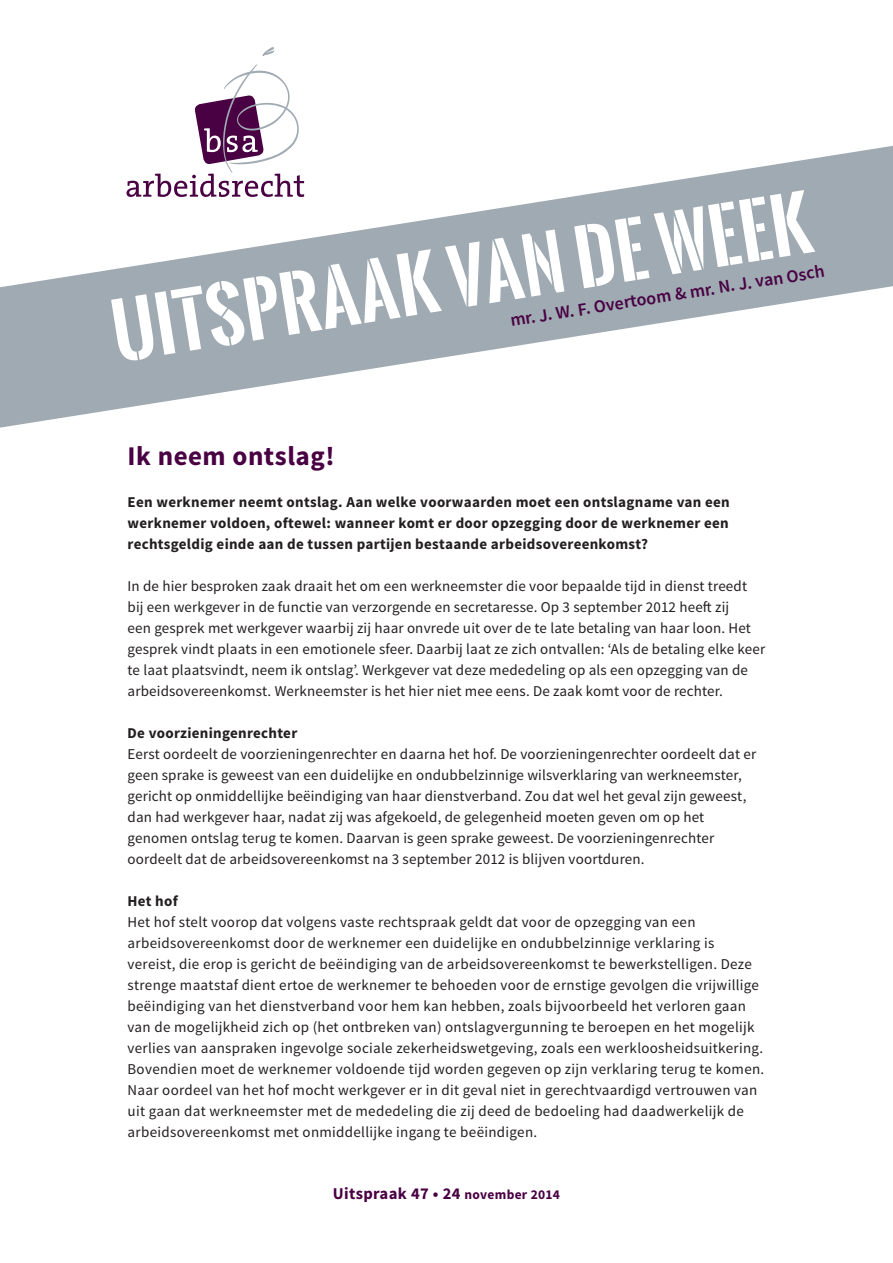
<style>
.page{position:relative;width:893px;height:1263px;background:#fff}
.page>*{position:absolute;margin:0;border:0;box-sizing:border-box;transform-origin:0 0}
.t1{font:700 72px "Oswald Stencil";color:#fff}
.t2{font:700 27px "Source Sans Pro";letter-spacing:.02em;color:#490143}
.t3{font:600 18px "Source Sans Pro";color:#490143}
.basistekst{font:700 16.5px "Source Sans Pro";letter-spacing:.02em;color:#490143}
.t4{font:15px/21px "Source Sans Pro";letter-spacing:.01em;color:#231f20}
.t5{font:700 15px/21px "Source Sans Pro";letter-spacing:.02em;color:#231f20;text-align:justify}
.s1{font-size:13.5px}
</style>
<div class="page">
<svg style="left:195px;top:47px;width:104px;height:98px"></svg>
<svg style="left:0;top:145px;width:893px;height:283px;fill:#9faab2"></svg>
<h1 class="t1" style="left:104px;top:280px;width:708px;rotate:-9deg">UITSPRAAK VAN DE WEEK</h1>
<p class="t3" style="left:509px;top:309px;width:319px;rotate:-9deg">mr. J. W. F. Overtoom &amp; mr. N. J. van Osch</p>
<p class="t2" style="left:128px;top:438px;width:209px">Ik neem ontslag!</p>
<p class="t5" style="left:128px;top:492px;width:604px">Een werknemer neemt ontslag. Aan welke voorwaarden moet een ontslagname van een werknemer voldoen, oftewel: wanneer komt er door opzegging door de werknemer een rechtsgeldig einde aan de tussen partijen bestaande arbeidsovereenkomst?</p>
<p class="t4" style="left:128px;top:575px;width:639px">In de hier besproken zaak draait het om een werkneemster die voor bepaalde tijd in dienst treedt bij een werkgever in de functie van verzorgende en secretaresse. Op 3 september 2012 heeft zij<br>een gesprek met werkgever waarbij zij haar onvrede uit over de te late betaling van haar loon. Het gesprek vindt plaats in een emotionele sfeer. Daarbij laat ze zich ontvallen: ‘Als de betaling elke keer te laat plaatsvindt, neem ik ontslag’. Werkgever vat deze mededeling op als een opzegging van de arbeidsovereenkomst. Werkneemster is het hier niet mee eens. De zaak komt voor de rechter.</p>
<p class="t5" style="left:128px;top:723px;width:171px">De voorzieningenrechter</p>
<p class="t4" style="left:128px;top:743px;width:630px">Eerst oordeelt de voorzieningenrechter en daarna het hof. De voorzieningenrechter oordeelt dat er geen sprake is geweest van een duidelijke en ondubbelzinnige wilsverklaring van werkneemster, gericht op onmiddellijke beëindiging van haar dienstverband. Zou dat wel het geval zijn geweest, dan had werkgever haar, nadat zij was afgekoeld, de gelegenheid moeten geven om op het genomen ontslag terug te komen. Daarvan is geen sprake geweest. De voorzieningenrechter oordeelt dat de arbeidsovereenkomst na 3 september 2012 is blijven voortduren.</p>
<p class="t5" style="left:128px;top:891px;width:52px">Het hof</p>
<p class="t4" style="left:128px;top:911px;width:638px">Het hof stelt voorop dat volgens vaste rechtspraak geldt dat voor de opzegging van een arbeidsovereenkomst door de werknemer een duidelijke en ondubbelzinnige verklaring is vereist, die erop is gericht de beëindiging van de arbeidsovereenkomst te bewerkstelligen. Deze strenge maatstaf dient ertoe de werknemer te behoeden voor de ernstige gevolgen die vrijwillige beëindiging van het dienstverband voor hem kan hebben, zoals bijvoorbeeld het verloren gaan van de mogelijkheid zich op (het ontbreken van) ontslagvergunning te beroepen en het mogelijk verlies van aanspraken ingevolge sociale zekerheidswetgeving, zoals een werkloosheidsuitkering.<br>Bovendien moet de werknemer voldoende tijd worden gegeven op zijn verklaring terug te komen.</p>
<p class="t4" style="left:128px;top:1079px;width:631px">Naar oordeel van het hof mocht werkgever er in dit geval niet in gerechtvaardigd vertrouwen van uit gaan dat werkneemster met de mededeling die zij deed de bedoeling had daadwerkelijk de arbeidsovereenkomst met onmiddellijke ingang te beëindigen.</p>
<p class="basistekst" style="left:333px;top:1183px;width:228px">Uitspraak 47 • 24 <span class="s1">november 2014</span></p>
</div>
